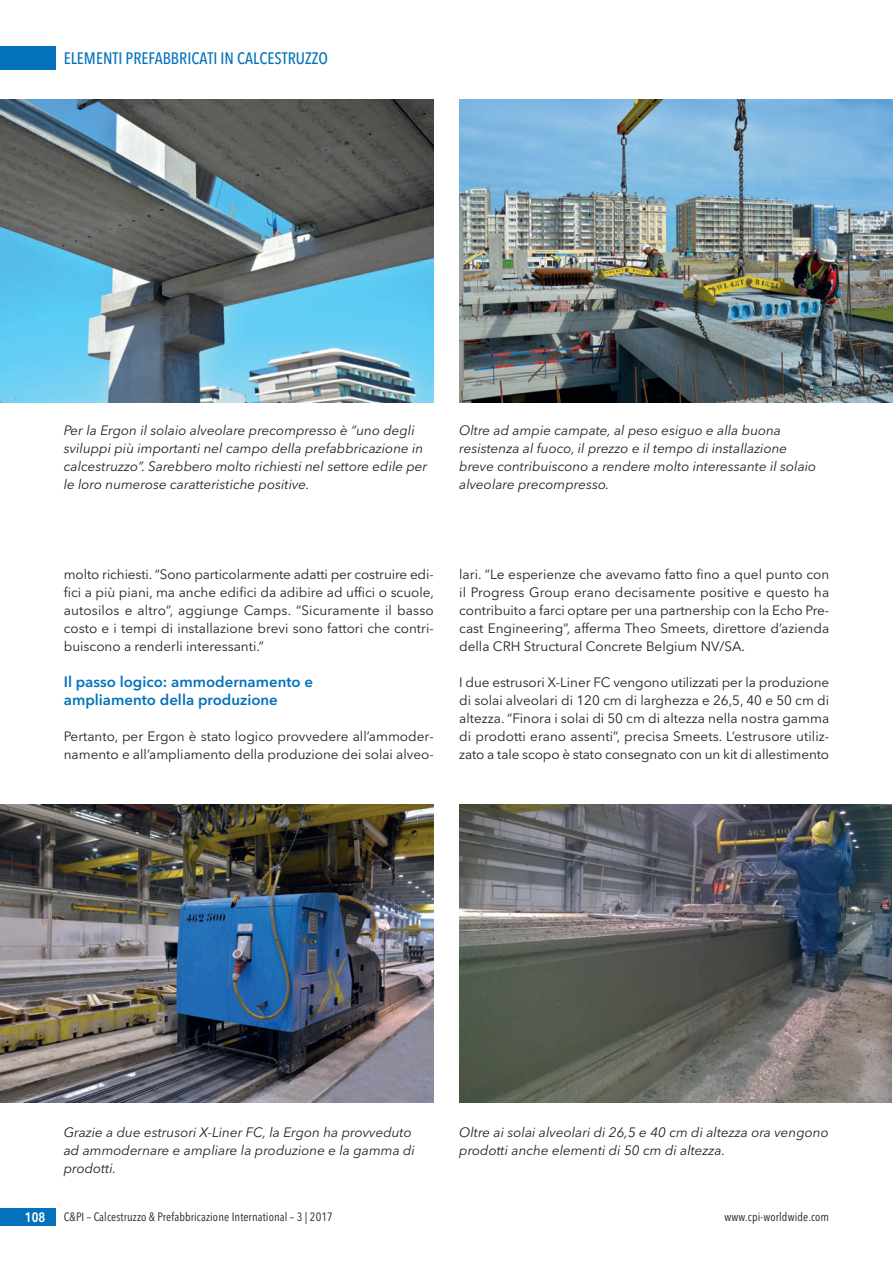
<style>
.page{position:relative;width:893px;height:1263px;background:#fff}
.page>*{position:absolute;margin:0;border:0;box-sizing:border-box;transform-origin:0 0}
.t1{font:500 16.5px "Avenir Next Condensed";color:#0372bb}
.t2{font:600 15px/18px "Avenir Next";color:#0372bb}
.t3{font:13.5px/18px "Avenir Next";color:#231f20;text-align:justify}
.t4{font:italic 13.5px/18px "Avenir Next";color:#231f20}
.t5{font:600 13.5px "Avenir Next Condensed";color:#fff}
.t6{font:12px "Avenir Next Condensed";letter-spacing:.01em;color:#231f20}
</style>
<div class="page">
<div style="left:0;top:47px;width:55px;height:23px;background:#0372bb"></div>
<div style="left:0;top:1208px;width:55px;height:18px;background:#0372bb"></div>
<img style="left:0;top:100px;width:434px;height:303px">
<img style="left:459px;top:100px;width:433px;height:302px">
<img style="left:0;top:805px;width:434px;height:298px">
<img style="left:459px;top:805px;width:433px;height:298px">
<p class="t1" style="left:64px;top:51px;width:266px">ELEMENTI PREFABBRICATI IN CALCESTRUZZO</p>
<p class="t4" style="left:64px;top:422px;width:365px">Per la Ergon il solaio alveolare precompresso è “uno degli sviluppi più importanti nel campo della prefabbricazione in calcestruzzo”. Sarebbero molto richiesti nel settore edile per le loro numerose caratteristiche positive.</p>
<p class="t4" style="left:459px;top:422px;width:359px">Oltre ad ampie campate, al peso esiguo e alla buona resistenza al fuoco, il prezzo e il tempo di installazione breve contribuiscono a rendere molto interessante il solaio alveolare precompresso.</p>
<p class="t3" style="left:64px;top:566px;width:372px">molto richiesti. “Sono particolarmente adatti per costruire edi&shy;fici a più piani, ma anche edifici da adibire ad uffici o scuole, autosilos e altro”, aggiunge Camps. “Sicuramente il basso costo e i tempi di installazione brevi sono fattori che contri&shy;buiscono a renderli interessanti.”</p>
<p class="t2" style="left:64px;top:674px;width:251px">Il passo logico: ammodernamento e ampliamento della produzione</p>
<p class="t3" style="left:64px;top:728px;width:371px">Pertanto, per Ergon è stato logico provvedere all’ammoder&shy;namento e all’ampliamento della produzione dei solai alveo-</p>
<p class="t3" style="left:459px;top:566px;width:371px">lari. “Le esperienze che avevamo fatto fino a quel punto con il Progress Group erano decisamente positive e questo ha contribuito a farci optare per una partnership con la Echo Pre&shy;cast Engineering”, afferma Theo Smeets, direttore d’azienda della CRH Structural Concrete Belgium NV/SA.</p>
<p class="t3" style="left:459px;top:674px;width:371px">I due estrusori X-Liner FC vengono utilizzati per la produzione di solai alveolari di 120 cm di larghezza e 26,5, 40 e 50 cm di altezza. “Finora i solai di 50 cm di altezza nella nostra gamma di prodotti erano assenti”, precisa Smeets. L’estrusore utiliz&shy;zato a tale scopo è stato consegnato con un kit di allestimento</p>
<p class="t4" style="left:64px;top:1124px;width:353px">Grazie a due estrusori X-Liner FC, la Ergon ha provveduto ad ammodernare e ampliare la produzione e la gamma di prodotti.</p>
<p class="t4" style="left:459px;top:1124px;width:371px">Oltre ai solai alveolari di 26,5 e 40 cm di altezza ora vengono prodotti anche elementi di 50 cm di altezza.</p>
<p class="t5" style="left:25px;top:1209px;width:22px">108</p>
<p class="t6" style="left:64px;top:1209px;width:271px">C&amp;PI – Calcestruzzo &amp; Prefabbricazione International – 3 | 2017</p>
<p class="t6" style="left:725px;top:1209px;width:106px">www.cpi-worldwide.com</p>
</div>
